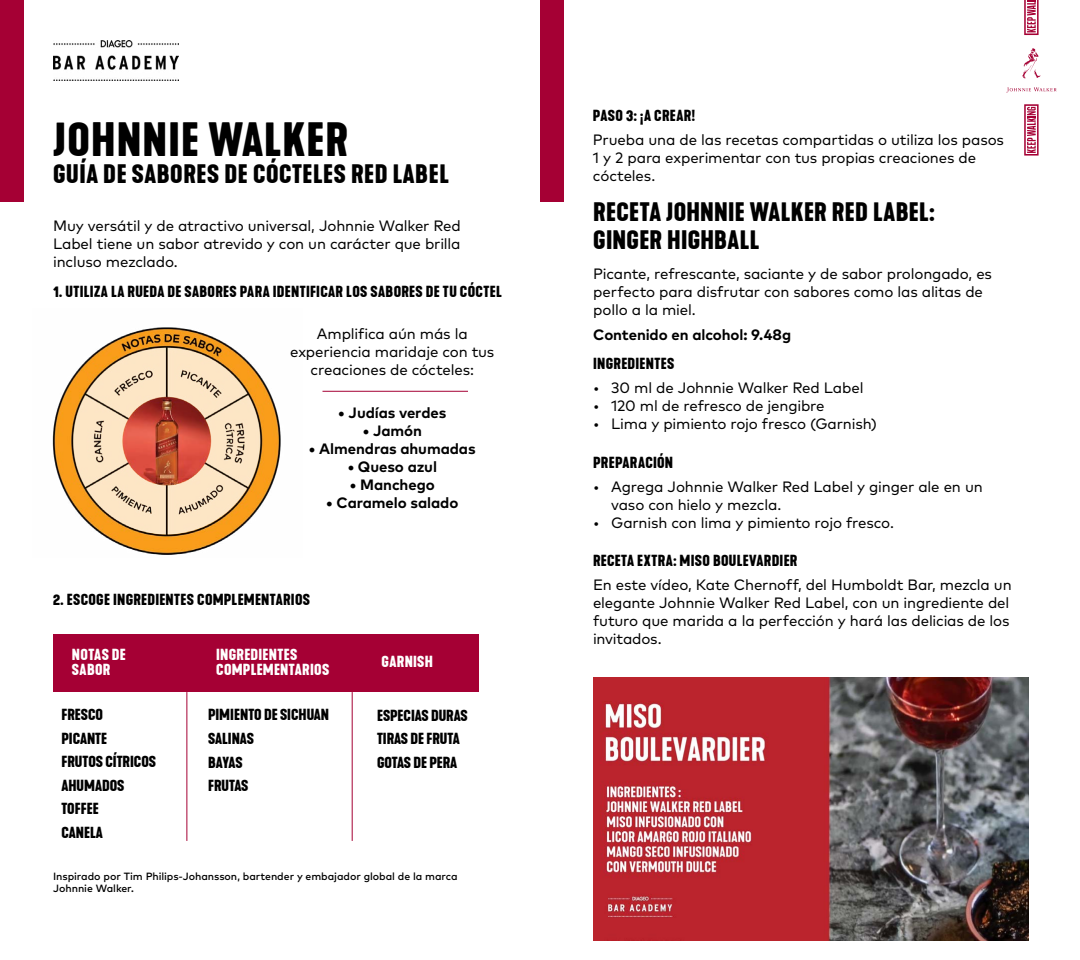
<style>
.page{position:relative;width:1080px;height:960px;background:#fff}
.page>*{position:absolute;margin:0;border:0;box-sizing:border-box;transform-origin:0 0}
.t1{font:700 45px "Kapra Neue";letter-spacing:.025em;color:#000}
.t2{font:700 25px/27.5px "Kapra Neue";letter-spacing:.02em;color:#000}
.t3{font:15px/18px "Mark Pro";letter-spacing:-.01em;color:#000}
.t4{font:700 15px/23.5px "Kapra Neue";letter-spacing:.015em;color:#000}
.t5{font:700 15px "Mark Pro";letter-spacing:-.005em;color:#000}
.t6{font:700 15px/15px "Kapra Neue";letter-spacing:.02em;color:#fff}
.t7{font:500 10.5px/12.6px "Mark Pro";letter-spacing:-.005em;color:#000}
</style>
<div class="page">
<img style="left:53px;top:40px;width:125px;height:40px">
<div style="left:540px;top:0;width:24px;height:202px;background:#a50034"></div>
<div style="left:0;top:0;width:24px;height:202px;background:#a50034"></div>
<svg style="left:1024px;top:0;width:15px;height:35px"></svg>
<svg style="left:1024px;top:104px;width:15px;height:52px"></svg>
<svg style="left:1006px;top:87px;width:51px;height:6px"></svg>
<svg style="left:1022px;top:48px;width:18px;height:30px"></svg>
<img style="left:52px;top:327px;width:229px;height:228px">
<hr style="left:322px;top:391px;width:146px;height:1px;background:#a50034">
<hr style="left:352px;top:692px;width:1px;height:149px;background:#a50034">
<hr style="left:187px;top:692px;width:1px;height:149px;background:#a50034">
<div style="left:54px;top:634px;width:425px;height:58px;background:#a50034"></div>
<img style="left:593px;top:678px;width:436px;height:262px">
<h1 class="t1" style="left:53px;top:110px;width:297px">JOHNNIE WALKER</h1>
<h2 class="t2" style="left:53px;top:161px;width:397px">GUÍA DE SABORES DE CÓCTELES RED LABEL</h2>
<p class="t3" style="left:53px;top:216px;width:409px;text-align:justify">Muy versátil y de atractivo universal, Johnnie Walker Red Label tiene un sabor atrevido y con un carácter que brilla incluso mezclado.</p>
<p class="t4" style="left:53px;top:280px;width:450px">1. UTILIZA LA RUEDA DE SABORES PARA IDENTIFICAR LOS SABORES DE TU CÓCTEL</p>
<p class="t3" style="left:290px;top:324px;width:206px;text-align:center">Amplifica aún más la experiencia maridaje con tus creaciones de cócteles:</p>
<p class="t5" style="left:338px;top:401px;width:110px">• Judías verdes</p>
<p class="t5" style="left:363px;top:419px;width:61px">• Jamón</p>
<p class="t5" style="left:309px;top:437px;width:168px">• Almendras ahumadas</p>
<p class="t5" style="left:348px;top:455px;width:91px">• Queso azul</p>
<p class="t5" style="left:350px;top:473px;width:86px">• Manchego</p>
<p class="t5" style="left:326px;top:491px;width:134px">• Caramelo salado</p>
<p class="t4" style="left:53px;top:588px;width:259px">2. ESCOGE INGREDIENTES COMPLEMENTARIOS</p>
<p class="t6" style="left:72px;top:647px;width:55px">NOTAS DE<br>SABOR</p>
<p class="t6" style="left:216px;top:647px;width:114px">INGREDIENTES<br>COMPLEMENTARIOS</p>
<p class="t6" style="left:382px;top:655px;width:53px">GARNISH</p>
<p class="t4" style="left:61px;top:704px;width:96px">FRESCO<br>PICANTE<br>FRUTOS CÍTRICOS<br>AHUMADOS<br>TOFFEE<br>CANELA</p>
<p class="t4" style="left:208px;top:704px;width:123px">PIMIENTO DE SICHUAN<br>SALINAS<br>BAYAS<br>FRUTAS</p>
<p class="t4" style="left:377px;top:704px;width:92px">ESPECIAS DURAS<br>TIRAS DE FRUTA<br>GOTAS DE PERA</p>
<p class="t7" style="left:53px;top:869px;width:406px">Inspirado por Tim Philips-Johansson, bartender y embajador global de la marca<br>Johnnie Walker.</p>
<p class="t4" style="left:593px;top:104px;width:104px">PASO 3: ¡A CREAR!</p>
<p class="t3" style="left:593px;top:130px;width:413px">Prueba una de las recetas compartidas o utiliza los pasos<br>1 y 2 para experimentar con tus propias creaciones de cócteles.</p>
<h2 class="t2" style="left:593px;top:199px;width:343px">RECETA JOHNNIE WALKER RED LABEL:<br>GINGER HIGHBALL</h2>
<p class="t3" style="left:593px;top:264px;width:400px">Picante, refrescante, saciante y de sabor prolongado, es perfecto para disfrutar con sabores como las alitas de pollo a la miel.</p>
<p class="t5" style="left:593px;top:324px;width:200px">Contenido en alcohol: 9.48g</p>
<p class="t4" style="left:593px;top:352px;width:82px">INGREDIENTES</p>
<p class="t3" style="left:593px;top:378px;width:272px">• 30 ml de Johnnie Walker Red Label</p>
<p class="t3" style="left:593px;top:396px;width:233px">• 120 ml de refresco de jengibre</p>
<p class="t3" style="left:593px;top:414px;width:285px">• Lima y pimiento rojo fresco (Garnish)</p>
<p class="t4" style="left:593px;top:451px;width:81px">PREPARACIÓN</p>
<p class="t3" style="left:611px;top:476px;width:373px;text-indent:-18px">• Agrega Johnnie Walker Red Label y ginger ale en un vaso con hielo y mezcla.</p>
<p class="t3" style="left:593px;top:512px;width:302px">• Garnish con lima y pimiento rojo fresco.</p>
<p class="t4" style="left:593px;top:550px;width:206px">RECETA EXTRA: MISO BOULEVARDIER</p>
<p class="t3" style="left:593px;top:575px;width:420px">En este vídeo, Kate Chernoff, del Humboldt Bar, mezcla un elegante Johnnie Walker Red Label, con un ingrediente del futuro que marida a la perfección y hará las delicias de los invitados.</p>
</div>
